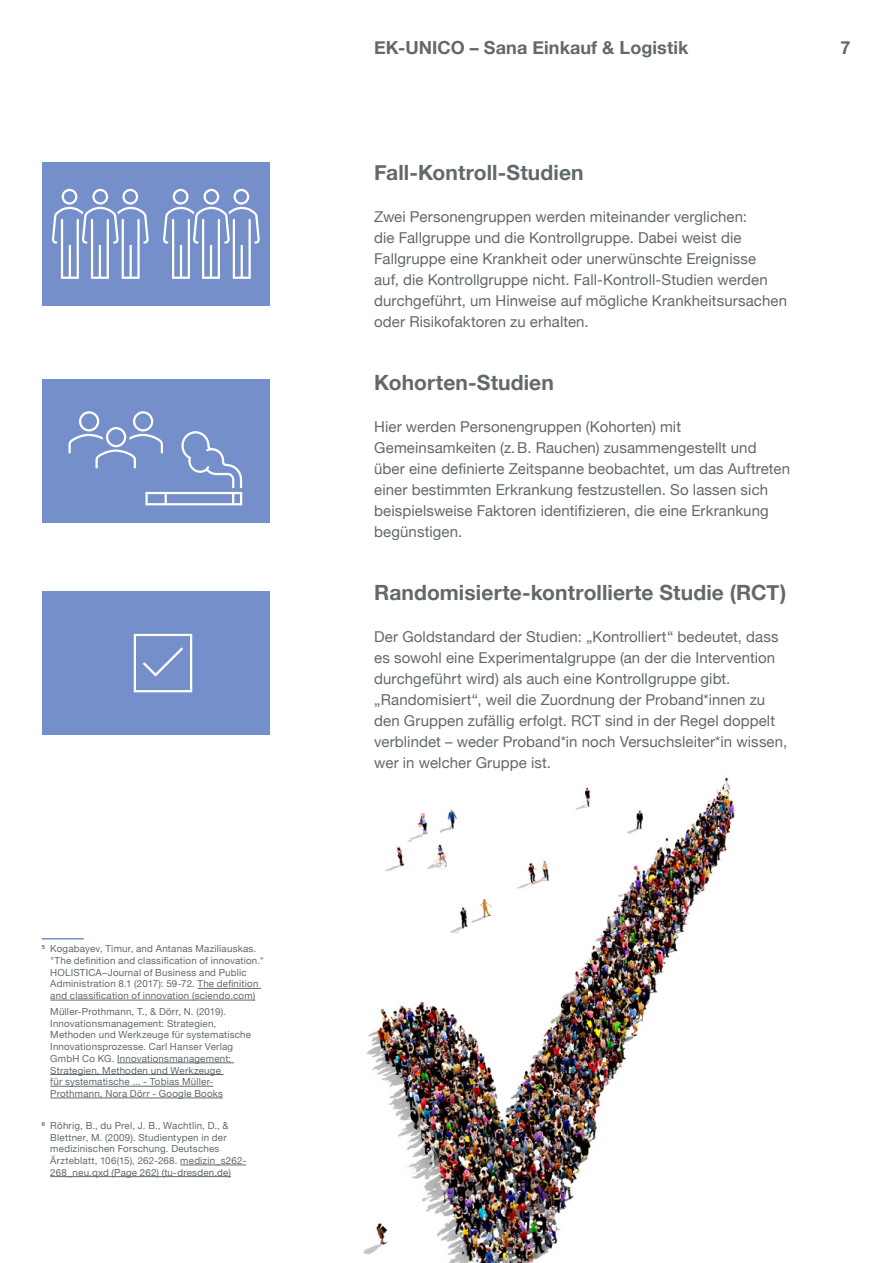
<style>
.page{position:relative;width:893px;height:1263px;background:#fff}
.page>*{position:absolute;margin:0;border:0;box-sizing:border-box;transform-origin:0 0}
.Abschnittstitel_Seite___schwarz{font:700 21px "Helvetica Neue";letter-spacing:.005em;color:#61696d}
.t1{font:700 18px "Helvetica Neue";letter-spacing:.005em;color:#61696d}
.Abschnittstitel_Seite___schwarz-2{font:15px/21px "Helvetica Neue";letter-spacing:.005em;color:#61696d}
.Abschnittstitel_Seite___schwarz-3{font:9.75px/11.7px "Helvetica Neue";letter-spacing:.02em;color:#61696d}
</style>
<div class="page">
<img style="left:363px;top:777px;width:372px;height:486px">
<div style="left:43px;top:162px;width:227px;height:143px;background:#748fc9"></div>
<div style="left:43px;top:380px;width:227px;height:143px;background:#748fc9"></div>
<div style="left:43px;top:591px;width:227px;height:144px;background:#748fc9"></div>
<svg style="left:52px;top:189px;width:97px;height:90px"></svg>
<svg style="left:163px;top:189px;width:97px;height:90px"></svg>
<svg style="left:68px;top:411px;width:174px;height:94px"></svg>
<svg style="left:134px;top:634px;width:58px;height:58px"></svg>
<hr style="left:42px;top:938px;width:42px;height:1px;background:#748fc9">
<hr style="left:197px;top:988px;width:64px;height:1px;background:#61696d">
<hr style="left:50px;top:1000px;width:205px;height:1px;background:#61696d">
<hr style="left:117px;top:1062px;width:117px;height:1px;background:#61696d">
<hr style="left:50px;top:1074px;width:174px;height:1px;background:#61696d">
<hr style="left:50px;top:1086px;width:163px;height:1px;background:#61696d">
<hr style="left:50px;top:1098px;width:173px;height:1px;background:#61696d">
<hr style="left:180px;top:1165px;width:66px;height:1px;background:#61696d">
<hr style="left:50px;top:1176px;width:181px;height:1px;background:#61696d">
<p class="Abschnittstitel_Seite___schwarz-3" style="left:50px;top:943px;width:215px;text-indent:-9px"><sup>5</sup> Kogabayev, Timur, and Antanas Maziliauskas. "The definition and classification of innovation." HOLISTICA–Journal of Business and Public Administration 8.1 (2017): 59-72. The definition and classification of innovation (sciendo.com)</p>
<p class="Abschnittstitel_Seite___schwarz-3" style="left:50px;top:1006px;width:202px">Müller-Prothmann, T., &amp; Dörr, N. (2019).<br>Innovationsmanagement: Strategien, Methoden und Werkzeuge für systematische Innovationsprozesse. Carl Hanser Verlag GmbH Co KG. Innovationsmanagement:<br>Strategien, Methoden und Werkzeuge<br>für systematische ... - Tobias Müller-Prothmann, Nora Dörr - Google Books</p>
<p class="Abschnittstitel_Seite___schwarz-3" style="left:50px;top:1120px;width:197px;text-indent:-9px"><sup>6</sup> Röhrig, B., du Prel, J. B., Wachtlin, D., &amp; Blettner, M. (2009). Studientypen in der medizinischen Forschung. Deutsches Ärzteblatt, 106(15), 262-268. medizin_s262- 268_neu.qxd (Page 262) (tu-dresden.de)</p>
<p class="t1" style="left:374px;top:33px;width:316px">EK-UNICO – Sana Einkauf &amp; Logistik</p>
<p class="t1" style="left:840px;top:33px;width:12px">7</p>
<p class="Abschnittstitel_Seite___schwarz" style="left:374px;top:156px;width:211px">Fall-Kontroll-Studien</p>
<p class="Abschnittstitel_Seite___schwarz-2" style="left:374px;top:207px;width:414px">Zwei Personengruppen werden miteinander verglichen:<br>die Fallgruppe und die Kontrollgruppe. Dabei weist die Fallgruppe eine Krankheit oder unerwünschte Ereignisse<br>auf, die Kontrollgruppe nicht. Fall-Kontroll-Studien werden durchgeführt, um Hinweise auf mögliche Krankheitsursachen oder Risikofaktoren zu erhalten.</p>
<p class="Abschnittstitel_Seite___schwarz" style="left:374px;top:366px;width:181px">Kohorten-Studien</p>
<p class="Abschnittstitel_Seite___schwarz-2" style="left:374px;top:417px;width:417px">Hier werden Personengruppen (Kohorten) mit Gemeinsamkeiten (z.B. Rauchen) zusammengestellt und über eine definierte Zeitspanne beobachtet, um das Auftreten einer bestimmten Erkrankung festzustellen. So lassen sich beispielsweise Faktoren identifizieren, die eine Erkrankung begünstigen.</p>
<p class="Abschnittstitel_Seite___schwarz" style="left:374px;top:576px;width:413px">Randomisierte-kontrollierte Studie (RCT)</p>
<p class="Abschnittstitel_Seite___schwarz-2" style="left:374px;top:627px;width:415px">Der Goldstandard der Studien: „Kontrolliert“ bedeutet, dass es sowohl eine Experimentalgruppe (an der die Intervention durchgeführt wird) als auch eine Kontrollgruppe gibt. „Randomisiert“, weil die Zuordnung der Proband*innen zu den Gruppen zufällig erfolgt. RCT sind in der Regel doppelt verblindet – weder Proband*in noch Versuchsleiter*in wissen, wer in welcher Gruppe ist.</p>
</div>
